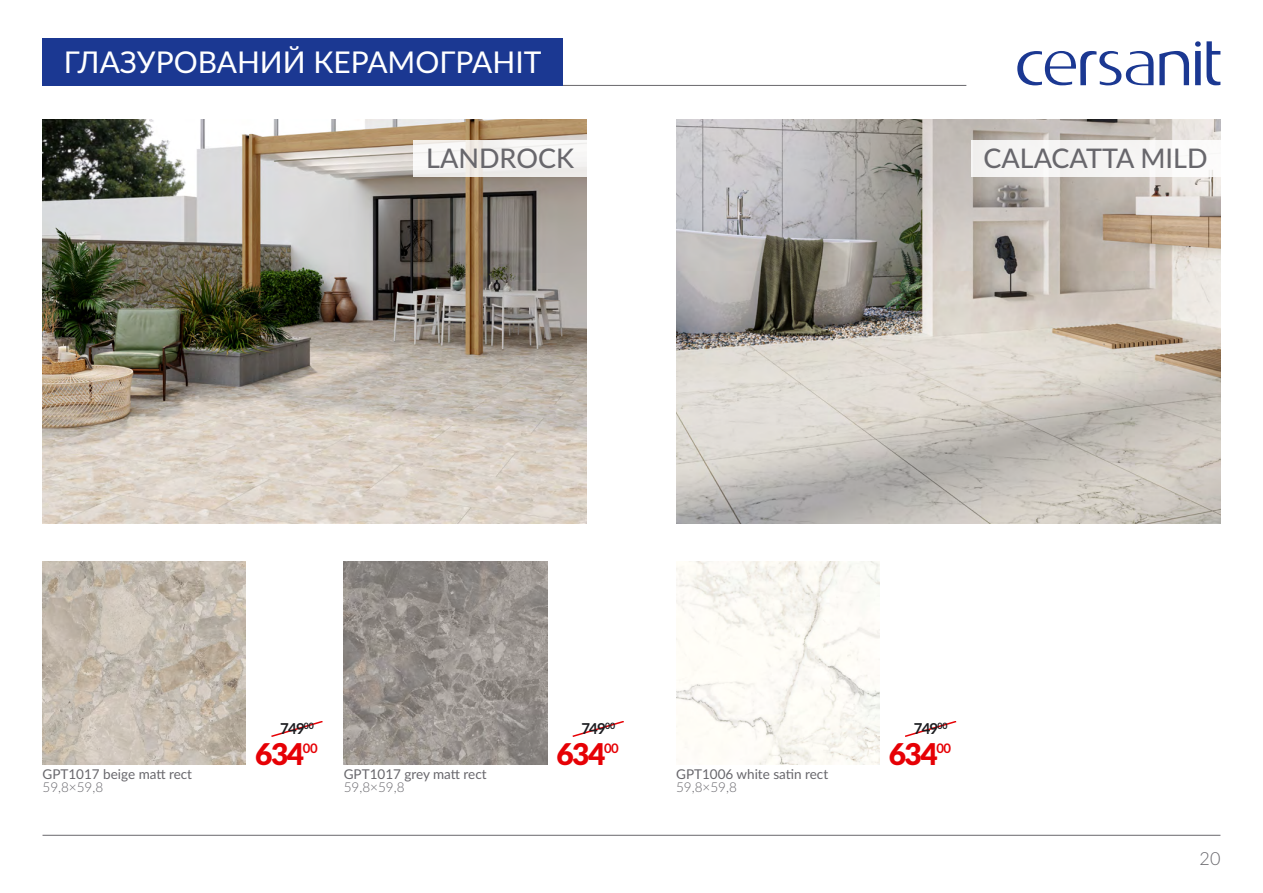
<style>
.page{position:relative;width:1263px;height:893px;background:#fff}
.page>*{position:absolute;margin:0;border:0;box-sizing:border-box;transform-origin:0 0}
.t1{font:30px "Lato";color:#fff}
.t2{font:900 30px "Lato";letter-spacing:-.05em;color:#e60005}
.t3{font:500 27px "Lato";color:#68676c}
.t4{font:300 18px "Lato";color:#68676c}
.t5{font:700 15px "Lato";letter-spacing:-.05em;color:#1b1c20}
.t6{font:13.5px "Lato";color:#68676c}
.t7{font:300 13.5px "Lato";color:#68676c}
.t8{font:700 13.05px "Lato";color:#e60005}
</style>
<div class="page">
<hr style="left:43px;top:85px;width:923px;height:1px;background:#68676c">
<hr style="left:43px;top:835px;width:1177px;height:1px;background:#68676c">
<img style="left:676px;top:119px;width:544px;height:404px">
<img style="left:43px;top:119px;width:544px;height:404px">
<img style="left:676px;top:561px;width:203px;height:204px">
<img style="left:43px;top:561px;width:203px;height:204px">
<img style="left:344px;top:561px;width:203px;height:204px">
<svg style="left:905px;top:721px;width:51px;height:15px"></svg>
<svg style="left:271px;top:721px;width:51px;height:15px"></svg>
<svg style="left:573px;top:721px;width:51px;height:15px"></svg>
<div style="left:43px;top:39px;width:520px;height:47px;background:#1b3892"></div>
<svg style="left:1017px;top:41px;width:203px;height:44px"></svg>
<svg style="left:413px;top:140px;width:174px;height:37px;fill:#f4f2f1"></svg>
<div style="left:971px;top:140px;width:249px;height:37px;background:#f6f5f4"></div>
<h1 class="t1" style="left:64px;top:41px;width:479px">ГЛАЗУРОВАНИЙ КЕРАМОГРАНІТ</h1>
<h2 class="t3" style="left:426px;top:139px;width:149px">LANDROCK</h2>
<h2 class="t3" style="left:983px;top:139px;width:226px">CALACATTA MILD</h2>
<p class="t6" style="left:43px;top:764px;width:151px">GPT1017 beige matt rect</p>
<p class="t7" style="left:43px;top:778px;width:62px">59,8×59,8</p>
<p class="t5" style="left:280px;top:718px;width:35px">749<sup>00</sup></p>
<h1 class="t2" style="left:255px;top:731px;width:51px">634</h1>
<p class="t8" style="left:303px;top:738px;width:16px">00</p>
<p class="t6" style="left:344px;top:764px;width:144px">GPT1017 grey matt rect</p>
<p class="t7" style="left:344px;top:778px;width:62px">59,8×59,8</p>
<p class="t5" style="left:581px;top:718px;width:35px">749<sup>00</sup></p>
<h1 class="t2" style="left:556px;top:731px;width:51px">634</h1>
<p class="t8" style="left:604px;top:738px;width:16px">00</p>
<p class="t6" style="left:676px;top:764px;width:154px">GPT1006 white satin rect</p>
<p class="t7" style="left:676px;top:778px;width:62px">59,8×59,8</p>
<p class="t5" style="left:914px;top:718px;width:35px">749<sup>00</sup></p>
<h1 class="t2" style="left:889px;top:731px;width:51px">634</h1>
<p class="t8" style="left:936px;top:738px;width:16px">00</p>
<h3 class="t4" style="left:1199px;top:846px;width:22px">20</h3>
</div>
